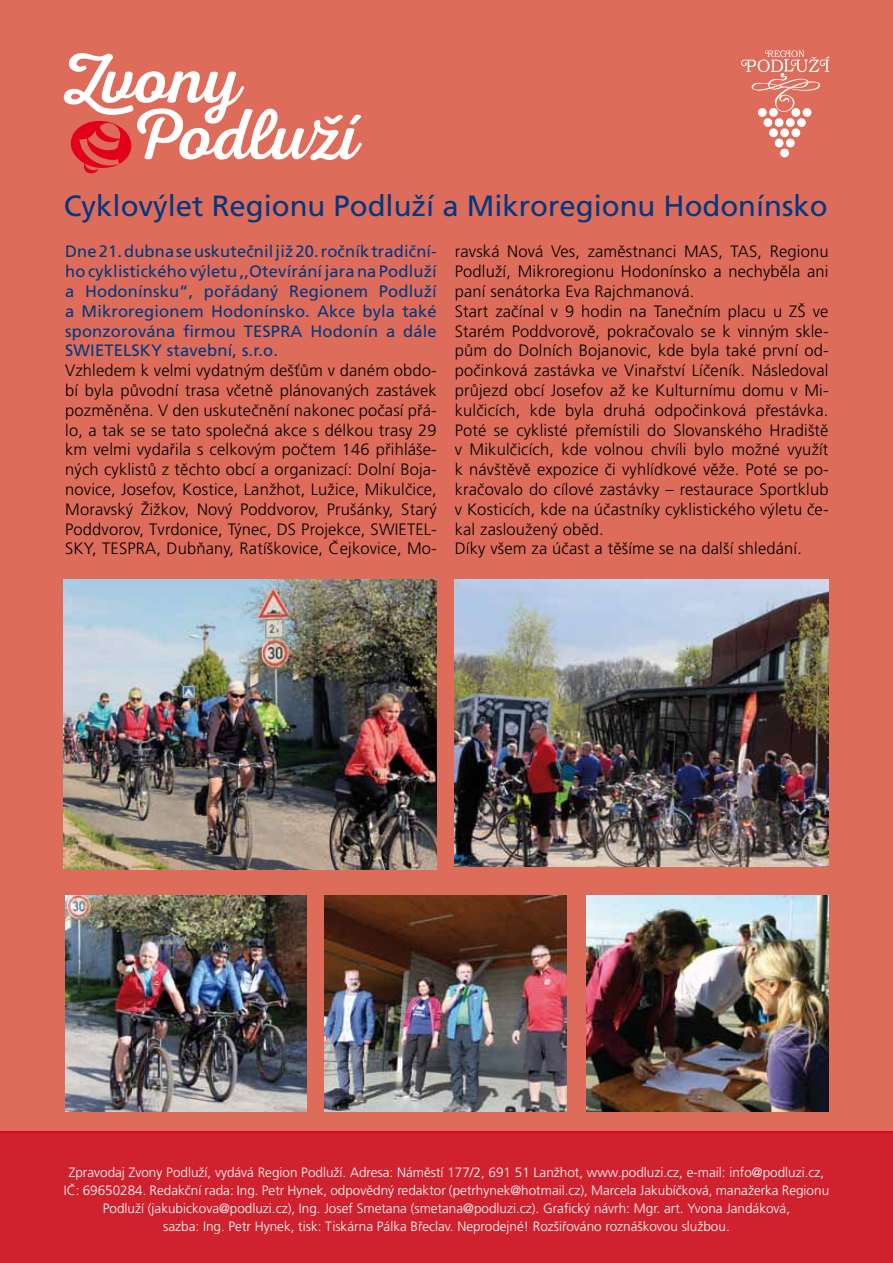
<style>
.page{position:relative;width:893px;height:1263px;background:#dd6c5a}
.page>*{position:absolute;margin:0;border:0;box-sizing:border-box;transform-origin:0 0}
.t1{font:29.25px "Frutiger CE";color:#003882}
.t2{font:300 16.5px/19.8px "Frutiger CE";letter-spacing:.01em;color:#000;text-align:justify}
.t3{font:16.5px/19.8px "Frutiger CE";letter-spacing:.01em;color:#003882;text-align:justify}
.t4{font:300 13.5px/18px "Frutiger CE";color:#fff;text-align:center}
</style>
<div class="page">
<div style="left:0;top:1131px;width:893px;height:132px;background:#d0212f"></div>
<svg style="left:64px;top:53px;width:298px;height:121px"></svg>
<img style="left:63px;top:579px;width:374px;height:290px">
<img style="left:455px;top:579px;width:373px;height:287px">
<svg style="left:741px;top:50px;width:88px;height:62px"></svg>
<div style="left:758px;top:108px;width:9px;height:9px;background:#fff;border-radius:50%"></div>
<div style="left:769px;top:108px;width:9px;height:9px;background:#fff;border-radius:50%"></div>
<div style="left:791px;top:108px;width:9px;height:9px;background:#fff;border-radius:50%"></div>
<div style="left:803px;top:108px;width:8px;height:9px;background:#fff;border-radius:50%"></div>
<div style="left:764px;top:118px;width:8px;height:9px;background:#fff;border-radius:50%"></div>
<div style="left:775px;top:118px;width:8px;height:9px;background:#fff;border-radius:50%"></div>
<div style="left:786px;top:118px;width:9px;height:9px;background:#fff;border-radius:50%"></div>
<div style="left:797px;top:118px;width:9px;height:9px;background:#fff;border-radius:50%"></div>
<div style="left:769px;top:128px;width:9px;height:9px;background:#fff;border-radius:50%"></div>
<div style="left:780px;top:128px;width:9px;height:9px;background:#fff;border-radius:50%"></div>
<div style="left:791px;top:128px;width:9px;height:9px;background:#fff;border-radius:50%"></div>
<div style="left:775px;top:139px;width:8px;height:8px;background:#fff;border-radius:50%"></div>
<div style="left:786px;top:139px;width:9px;height:8px;background:#fff;border-radius:50%"></div>
<div style="left:780px;top:149px;width:9px;height:8px;background:#fff;border-radius:50%"></div>
<img style="left:65px;top:896px;width:242px;height:215px">
<img style="left:325px;top:896px;width:242px;height:215px">
<img style="left:587px;top:896px;width:241px;height:215px">
<h1 class="t1" style="left:64px;top:189px;width:765px">Cyklovýlet Regionu Podluží a Mikroregionu Hodonínsko</h1>
<p class="t3" style="left:65px;top:242px;width:373px">Dne 21. dubna se uskutečnil již 20. ročník tradiční&shy;ho cyklistického výletu ,,Otevírání jara na Podluží a Hodonínsku“, pořádaný Regionem Podluží a Mikroregionem Hodonínsko. Akce byla také sponzorována firmou TESPRA Hodonín a dále SWIETELSKY stavební, s.r.o.</p>
<p class="t2" style="left:65px;top:360px;width:373px">Vzhledem k velmi vydatným dešťům v daném obdo&shy;bí byla původní trasa včetně plánovaných zastávek pozměněna. V den uskutečnění nakonec počasí přá&shy;lo, a tak se se tato společná akce s délkou trasy 29 km velmi vydařila s celkovým počtem 146 přihláše&shy;ných cyklistů z těchto obcí a organizací: Dolní Boja&shy;novice, Josefov, Kostice, Lanžhot, Lužice, Mikulčice, Moravský Žižkov, Nový Poddvorov, Prušánky, Starý Poddvorov, Tvrdonice, Týnec, DS Projekce, SWIETEL-SKY, TESPRA, Dubňany, Ratíškovice, Čejkovice, Mo-</p>
<p class="t2" style="left:455px;top:242px;width:375px;text-align:left">ravská Nová Ves, zaměstnanci MAS, TAS, Regionu Podluží, Mikroregionu Hodonínsko a nechyběla ani paní senátorka Eva Rajchmanová.<br>Start začínal v 9 hodin na Tanečním placu u ZŠ ve Starém Poddvorově, pokračovalo se k vinným skle&shy;pům do Dolních Bojanovic, kde byla také první od&shy;počinková zastávka ve Vinařství Líčeník. Následoval průjezd obcí Josefov až ke Kulturnímu domu v Mi&shy;kulčicích, kde byla druhá odpočinková přestávka.<br>Poté se cyklisté přemístili do Slovanského Hradiště v Mikulčicích, kde volnou chvíli bylo možné využít k návštěvě expozice či vyhlídkové věže. Poté se po&shy;kračovalo do cílové zastávky – restaurace Sportklub v Kosticích, kde na účastníky cyklistického výletu če&shy;kal zasloužený oběd.<br>Díky všem za účast a těšíme se na další shledání.</p>
<p class="t4" style="left:64px;top:1163px;width:767px">Zpravodaj Zvony Podluží, vydává Region Podluží. Adresa: Náměstí 177/2, 691 51 Lanžhot, www.podluzi.cz, e-mail: info@podluzi.cz, IČ: 69650284. Redakční rada: Ing. Petr Hynek, odpovědný redaktor (petrhynek@hotmail.cz), Marcela Jakubíčková, manažerka Regionu Podluží (jakubickova@podluzi.cz), Ing. Josef Smetana (smetana@podluzi.cz). Grafický návrh: Mgr. art. Yvona Jandáková,<br>sazba: Ing. Petr Hynek, tisk: Tiskárna Pálka Břeclav. Neprodejné! Rozšiřováno roznáškovou službou.</p>
</div>
